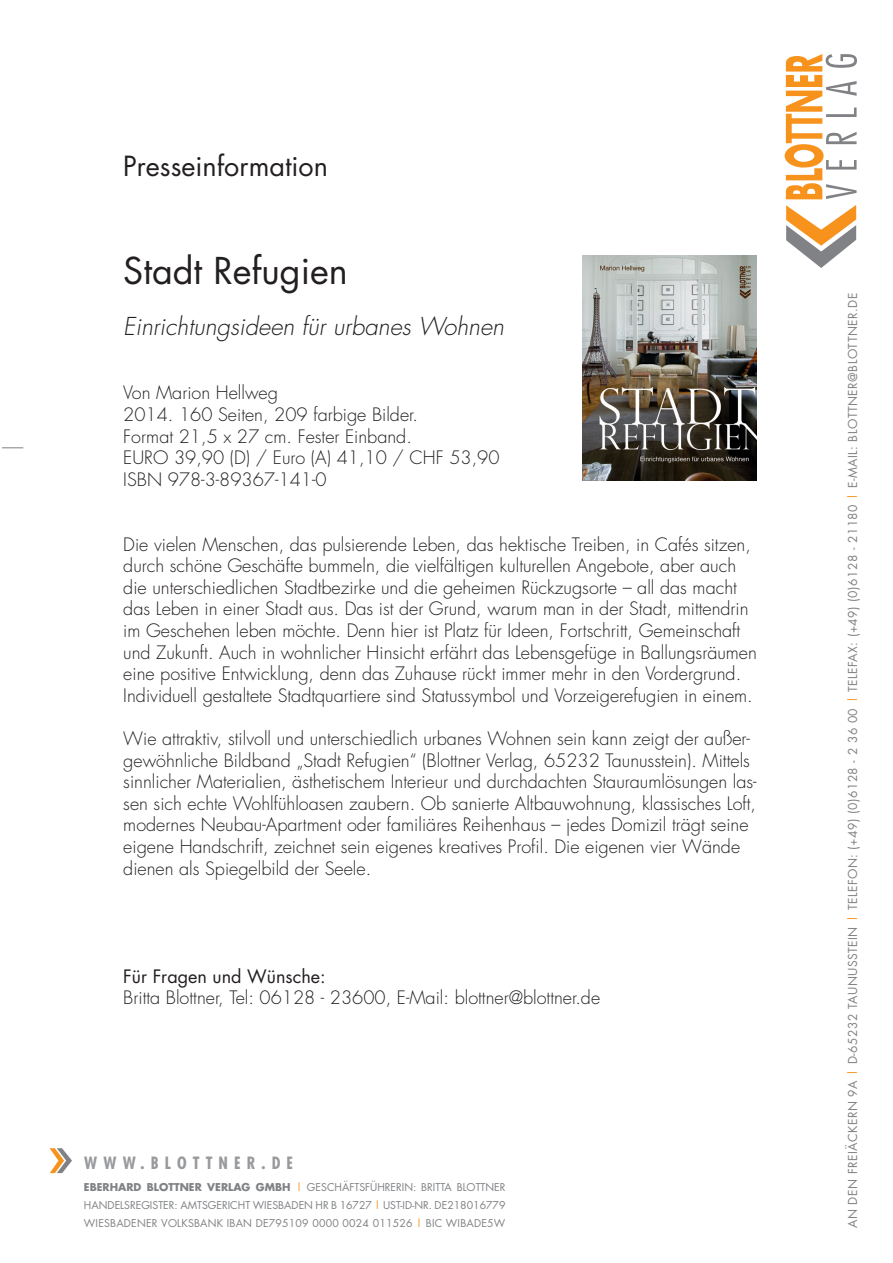
<style>
.page{position:relative;width:893px;height:1263px;background:#fff}
.page>*{position:absolute;margin:0;border:0;box-sizing:border-box;transform-origin:0 0}
.t1{font:36px "Futura";color:#231f20}
.t2{font:27px "Futura";color:#231f20}
.t3{font:italic 300 24px "Futura";color:#231f20}
.t4{font:300 18px/21.6px "Futura";color:#231f20}
.t5{font:18px "Futura";color:#231f20}
.t6{font:700 condensed 16.5px "Futura";letter-spacing:.37em;color:#97999c}
.t7{font:12px "Futura";letter-spacing:.04em;color:#808285}
.t8{font:10.5px/18px "Futura";letter-spacing:.02em;color:#808285;text-align:justify}
.s1{font-weight:700}
.s2{color:#f7931d}
</style>
<div class="page">
<img style="left:583px;top:255px;width:174px;height:225px">
<svg style="left:2px;top:448px;width:21px;height:1px"></svg>
<svg style="left:785px;top:54px;width:72px;height:145px"></svg>
<svg style="left:786px;top:205px;width:70px;height:63px"></svg>
<svg style="left:50px;top:1148px;width:22px;height:25px"></svg>
<p class="t2" style="left:123px;top:149px;width:206px">Presseinformation</p>
<p class="t1" style="left:123px;top:248px;width:226px">Stadt Refugien</p>
<p class="t3" style="left:123px;top:311px;width:382px">Einrichtungsideen für urbanes Wohnen</p>
<p class="t4" style="left:123px;top:382px;width:156px">Von Marion Hellweg</p>
<p class="t4" style="left:123px;top:404px;width:296px">2014. 160 Seiten, 209 farbige Bilder.</p>
<p class="t4" style="left:123px;top:426px;width:290px">Format 21,5 x 27 cm. Fester Einband.</p>
<p class="t4" style="left:123px;top:447px;width:378px">EURO 39,90 (D) / Euro (A) 41,10 / CHF 53,90</p>
<p class="t4" style="left:123px;top:469px;width:205px">ISBN 978-3-89367-141-0</p>
<p class="t4" style="left:123px;top:534px;width:635px">Die vielen Menschen, das pulsierende Leben, das hektische Treiben, in Cafés sitzen, durch schöne Geschäfte bummeln, die vielfältigen kulturellen Angebote, aber auch die unterschiedlichen Stadtbezirke und die geheimen Rückzugsorte – all das macht das Leben in einer Stadt aus. Das ist der Grund, warum man in der Stadt, mittendrin im Geschehen leben möchte. Denn hier ist Platz für Ideen, Fortschritt, Gemeinschaft und Zukunft. Auch in wohnlicher Hinsicht erfährt das Lebensgefüge in Ballungsräumen eine positive Entwicklung, denn das Zuhause rückt immer mehr in den Vordergrund.<br>Individuell gestaltete Stadtquartiere sind Statussymbol und Vorzeigerefugien in einem.</p>
<p class="t4" style="left:123px;top:728px;width:635px">Wie attraktiv, stilvoll und unterschiedlich urbanes Wohnen sein kann zeigt der außer&shy;gewöhnliche Bildband „Stadt Refugien“ (Blottner Verlag, 65232 Taunusstein). Mittels sinnlicher Materialien, ästhetischem Interieur und durchdachten Stauraumlösungen las&shy;sen sich echte Wohlfühloasen zaubern. Ob sanierte Altbauwohnung, klassisches Loft, modernes Neubau-Apartment oder familiäres Reihenhaus – jedes Domizil trägt seine eigene Handschrift, zeichnet sein eigenes kreatives Profil. Die eigenen vier Wände dienen als Spiegelbild der Seele.</p>
<p class="t5" style="left:123px;top:964px;width:204px">Für Fragen und Wünsche:</p>
<p class="t4" style="left:123px;top:987px;width:478px">Britta Blottner, Tel: 06128 - 23600, E-Mail: blottner@blottner.de</p>
<p class="t6" style="left:84px;top:1152px;width:210px">WWW.BLOTTNER.DE</p>
<p class="t8" style="left:84px;top:1178px;width:423px"><span class="s1">EBERHARD BLOTTNER VERLAG GMBH</span> <span class="s2">|</span> GESCHÄFTSFÜHRERIN: BRITTA BLOTTNER HANDELSREGISTER: AMTSGERICHT WIESBADEN HR B 16727 <span class="s2">|</span> UST-ID-NR. DE218016779<br>WIESBADENER VOLKSBANK IBAN DE795109 0000 0024 011526 <span class="s2">|</span> BIC WIBADE5W</p>
<p class="t7" style="left:845px;top:1228px;width:937px;rotate:-90deg">AN DEN FREIÄCKERN 9A <span class="s2">|</span> D-65232 TAUNUSSTEIN <span class="s2">|</span> TELEFON: (+49) (0)6128 - 2 36 00 <span class="s2">|</span> TELEFAX: (+49) (0)6128 - 21180 <span class="s2">|</span> E-MAIL: BLOTTNER@BLOTTNER.DE</p>
</div>
